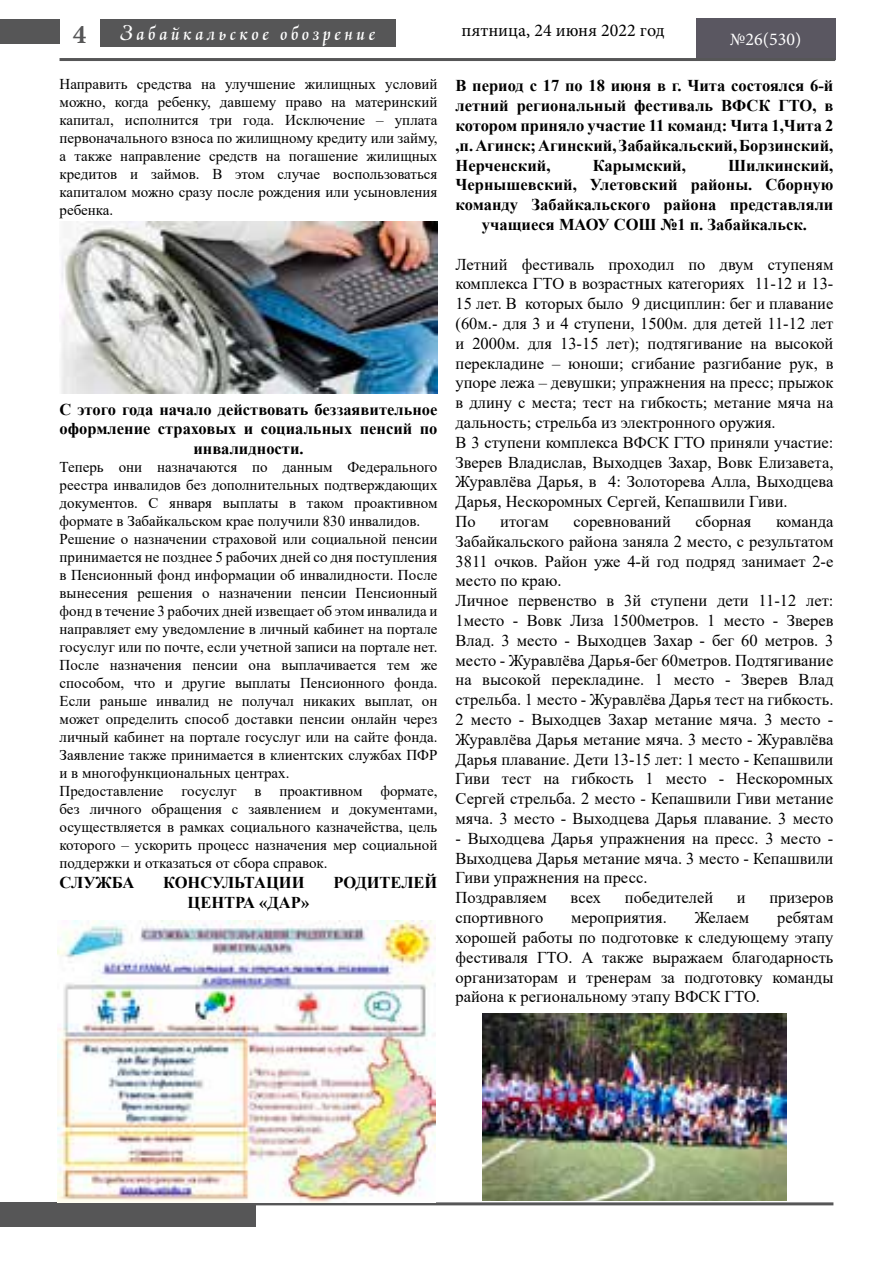
<style>
.page{position:relative;width:893px;height:1263px;background:#fff}
.page>*{position:absolute;margin:0;border:0;box-sizing:border-box;transform-origin:0 0}
.t1{font:700 27px "Minion Pro";color:#565657}
.t2{font:21px "Asturiascript";letter-spacing:.18em;color:#fff}
.t3{font:18px "Minion Pro";color:#000}
.t4{font:18px "Minion Pro";color:#fff}
.t5{font:16.5px/19.8px "Times New Roman";color:#000}
.t6{font:700 16.5px/19.8px "Times New Roman";color:#000;text-align:center}
.t7{font:15px/18px "Times New Roman";color:#000;text-align:justify}
</style>
<div class="page">
<div style="left:0;top:20px;width:60px;height:24px;background:#565657"></div>
<div style="left:0;top:1202px;width:256px;height:24px;background:#565657"></div>
<div style="left:100px;top:19px;width:295px;height:28px;background:#565657"></div>
<div style="left:696px;top:18px;width:139px;height:42px;background:#5a5761"></div>
<hr style="left:58px;top:1202px;width:775px;height:3px;background:#565657">
<hr style="left:60px;top:58px;width:775px;height:3px;background:#565657">
<img style="left:61px;top:221px;width:376px;height:173px">
<img style="left:58px;top:920px;width:378px;height:282px">
<img style="left:483px;top:1013px;width:304px;height:187px">
<h1 class="t1" style="left:73px;top:15px;width:15px">4</h1>
<p class="t2" style="left:121px;top:21px;width:256px">Забайкальское обозрение</p>
<p class="t3" style="left:461px;top:18px;width:205px">пятница, 24 июня 2022 год</p>
<p class="t4" style="left:730px;top:27px;width:73px">№26(530)</p>
<p class="t7" style="left:60px;top:74px;width:379px">Направить средства на улучшение жилищных условий можно, когда ребенку, давшему право на материнский капитал, исполнится три года. Исключение – уплата первоначального взноса по жилищному кредиту или займу, а также направление средств на погашение жилищных кредитов и займов. В этом случае воспользоваться капиталом можно сразу после рождения или усыновления ребенка.</p>
<p class="t6" style="left:60px;top:399px;width:379px">С этого года начало действовать беззаявительное оформление страховых и социальных пенсий по инвалидности.</p>
<p class="t7" style="left:60px;top:458px;width:379px;text-align:left">Теперь они назначаются по данным Федерального реестра инвалидов без дополнительных подтверждающих документов. С января выплаты в таком проактивном формате в Забайкальском крае получили 830 инвалидов.<br>Решение о назначении страховой или социальной пенсии принимается не позднее 5 рабочих дней со дня поступления в Пенсионный фонд информации об инвалидности. После вынесения решения о назначении пенсии Пенсионный фонд в течение 3 рабочих дней извещает об этом инвалида и направляет ему уведомление в личный кабинет на портале госуслуг или по почте, если учетной записи на портале нет.<br>После назначения пенсии она выплачивается тем же способом, что и другие выплаты Пенсионного фонда.<br>Если раньше инвалид не получал никаких выплат, он может определить способ доставки пенсии онлайн через личный кабинет на портале госуслуг или на сайте фонда.<br>Заявление также принимается в клиентских службах ПФР и в многофункциональных центрах.<br>Предоставление госуслуг в проактивном формате, без личного обращения с заявлением и документами, осуществляется в рамках социального казначейства, цель которого – ускорить процесс назначения мер социальной поддержки и отказаться от сбора справок.</p>
<p class="t6" style="left:60px;top:872px;width:76px">СЛУЖБА</p>
<p class="t6" style="left:163px;top:872px;width:143px">КОНСУЛЬТАЦИИ</p>
<p class="t6" style="left:333px;top:872px;width:106px">РОДИТЕЛЕЙ</p>
<p class="t6" style="left:188px;top:892px;width:123px">ЦЕНТРА «ДАР»</p>
<p class="t6" style="left:455px;top:75px;width:379px;text-align:justify">В период с 17 по 18 июня в г. Чита состоялся 6-й летний региональный фестиваль ВФСК ГТО, в котором приняло участие 11 команд: Чита 1,Чита 2 ,п. Агинск; Агинский, Забайкальский, Борзинский, Нерченский,</p>
<p class="t6" style="left:593px;top:155px;width:95px">Карымский,</p>
<p class="t6" style="left:728px;top:155px;width:107px">Шилкинский,</p>
<p class="t6" style="left:455px;top:174px;width:379px">Чернышевский, Улетовский районы. Сборную</p>
<p class="t6" style="left:455px;top:194px;width:379px">команду Забайкальского района представляли</p>
<p class="t6" style="left:482px;top:214px;width:327px">учащиеся МАОУ СОШ №1 п. Забайкальск.</p>
<p class="t5" style="left:455px;top:254px;width:379px">Летний фестиваль проходил по двум ступеням комплекса ГТО в возрастных категориях 11-12 и 13- 15 лет. В которых было 9 дисциплин: бег и плавание (60м.- для 3 и 4 ступени, 1500м. для детей 11-12 лет и 2000м. для 13-15 лет); подтягивание на высокой перекладине – юноши; сгибание разгибание рук, в упоре лежа – девушки; упражнения на пресс; прыжок в длину с места; тест на гибкость; метание мяча на дальность; стрельба из электронного оружия.<br>В 3 ступени комплекса ВФСК ГТО приняли участие:<br>Зверев Владислав, Выходцев Захар, Вовк Елизавета, Журавлёва Дарья, в 4: Золоторева Алла, Выходцева Дарья, Нескоромных Сергей, Кепашвили Гиви.<br>По</p>
<p class="t5" style="left:500px;top:511px;width:50px">итогам</p>
<p class="t5" style="left:573px;top:511px;width:99px">соревнований</p>
<p class="t5" style="left:695px;top:511px;width:58px">сборная</p>
<p class="t5" style="left:455px;top:511px;width:379px;text-indent:321px">команда Забайкальского района заняла 2 место, с результатом 3811 очков. Район уже 4-й год подряд занимает 2-е место по краю.<br>Личное первенство в 3й ступени дети 11-12 лет:⁣ 1место - Вовк Лиза 1500метров.⁣ 1 место - Зверев Влад.⁣ 3 место - Выходцев Захар - бег 60 метров.⁣ 3 место - Журавлёва Дарья-бег 60метров.⁣ Подтягивание на высокой перекладине.⁣ 1 место - Зверев Влад стрельба.⁣ 1 место - Журавлёва Дарья тест на гибкость.⁣ 2 место - Выходцев Захар метание мяча.⁣ 3 место - Журавлёва Дарья метание мяча.⁣ 3 место - Журавлёва Дарья плавание.⁣ Дети 13-15 лет:⁣ 1 место - Кепашвили Гиви тест на гибкость⁣ 1 место - Нескоромных Сергей стрельба.⁣ 2 место - Кепашвили Гиви метание мяча.⁣ 3 место - Выходцева Дарья плавание.⁣ 3 место</p>
<p class="t5" style="left:455px;top:828px;width:379px">- Выходцева Дарья упражнения на пресс.⁣ 3 место - Выходцева Дарья метание мяча.⁣ 3 место - Кепашвили Гиви упражнения на пресс.<br>Поздравляем</p>
<p class="t5" style="left:571px;top:887px;width:32px">всех</p>
<p class="t5" style="left:625px;top:887px;width:90px">победителей</p>
<p class="t5" style="left:737px;top:887px;width:10px">и</p>
<p class="t5" style="left:769px;top:887px;width:66px">призеров</p>
<p class="t5" style="left:455px;top:907px;width:379px;text-align:justify;text-indent:322px">ребятам хорошей работы по подготовке к следующему этапу фестиваля ГТО.⁣ А также выражаем благодарность организаторам и тренерам за подготовку команды района к региональному этапу ВФСК ГТО.</p>
<p class="t5" style="left:455px;top:907px;width:89px">спортивного</p>
<p class="t5" style="left:571px;top:907px;width:97px">мероприятия.</p>
<p class="t5" style="left:695px;top:907px;width:56px">Желаем</p>
</div>
